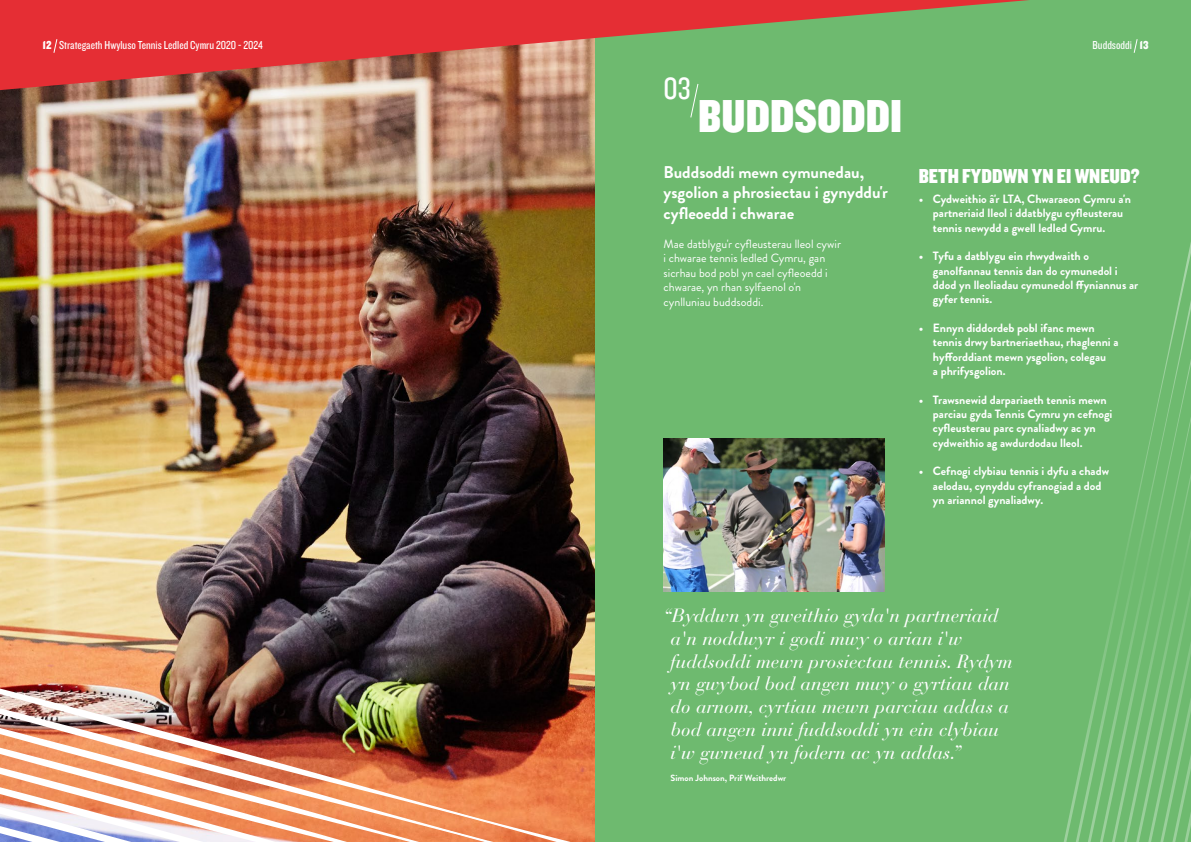
<style>
.page{position:relative;width:1191px;height:842px;background:#fff}
.page>*{position:absolute;margin:0;border:0;box-sizing:border-box;transform-origin:0 0}
.t1{font:48px "Knockout 70 Full Welterwt";color:#fff}
.t2{font:32px "Knockout 29 Junior Ltweight";color:#fff}
.t3{font:21px "Knockout 70 Full Welterwt";color:#fff}
.t4{font:italic 19px/22.8px "Bauer Bodoni Std";color:#fff}
.t5{font:700 17px/20.4px "Brandon Grotesque";color:#fff}
.t6{font:700 12px/14.4px "Brandon Grotesque";color:#fff}
.t7{font:12px/14.4px "Brandon Grotesque";color:#fff}
.t8{font:12px "Knockout 29 Junior Ltweight";color:#fff}
.t9{font:700 9px "Brandon Grotesque";color:#fff}
.s1{font-family:"Knockout 70 Full Welterwt"}
</style>
<div class="page">
<img style="left:0;top:90px;width:595px;height:566px">
<div style="left:595px;top:0;width:596px;height:842px;background:#6eba6f"></div>
<svg style="left:690px;top:90px;width:7px;height:28px"></svg>
<img style="left:663px;top:438px;width:221px;height:154px">
<img style="left:0;top:656px;width:595px;height:186px">
<svg style="left:1075px;top:733px;width:12px;height:109px"></svg>
<svg style="left:1087px;top:672px;width:13px;height:170px"></svg>
<svg style="left:1100px;top:242px;width:91px;height:600px"></svg>
<svg style="left:0;top:0;width:1029px;height:90px;fill:#e52e34"></svg>
<svg style="left:53px;top:39px;width:4px;height:14px"></svg>
<svg style="left:1133px;top:39px;width:4px;height:14px"></svg>
<p class="t8" style="left:43px;top:37px;width:222px"><span class="s1">12</span> Strategaeth Hwyluso Tennis Ledled Cymru 2020 - 2024</p>
<p class="t8" style="left:1092px;top:37px;width:57px">Buddsoddi <span class="s1">13</span></p>
<h2 class="t2" style="left:663px;top:68px;width:28px">03</h2>
<h1 class="t1" style="left:698px;top:85px;width:205px">BUDDSODDI</h1>
<h3 class="t5" style="left:663px;top:162px;width:226px">Buddsoddi mewn cymunedau, ysgolion a phrosiectau i gynyddu'r cyfleoedd i chwarae</h3>
<p class="t7" style="left:663px;top:237px;width:179px">Mae datblygu'r cyfleusterau lleol cywir i chwarae tennis ledled Cymru, gan sicrhau bod pobl yn cael cyfleoedd i chwarae, yn rhan sylfaenol o'n cynlluniau buddsoddi.</p>
<h3 class="t3" style="left:918px;top:162px;width:222px">BETH FYDDWN YN EI WNEUD?</h3>
<p class="t6" style="left:933px;top:192px;width:199px;text-indent:-14px">• Cydweithio â'r LTA, Chwaraeon Cymru a'n partneriaid lleol i ddatblygu cyfleusterau tennis newydd a gwell ledled Cymru.</p>
<p class="t6" style="left:933px;top:249px;width:207px;text-indent:-14px">• Tyfu a datblygu ein rhwydwaith o ganolfannau tennis dan do cymunedol i ddod yn lleoliadau cymunedol ffyniannus ar gyfer tennis.</p>
<p class="t6" style="left:933px;top:321px;width:187px;text-indent:-14px">• Ennyn diddordeb pobl ifanc mewn tennis drwy bartneriaethau, rhaglenni a hyfforddiant mewn ysgolion, colegau<br>a phrifysgolion.</p>
<p class="t6" style="left:933px;top:392px;width:181px;text-indent:-14px">• Trawsnewid darpariaeth tennis mewn parciau gyda Tennis Cymru yn cefnogi cyfleusterau parc cynaliadwy ac yn cydweithio ag awdurdodau lleol.</p>
<p class="t6" style="left:933px;top:464px;width:178px;text-indent:-14px">• Cefnogi clybiau tennis i dyfu a chadw aelodau, cynyddu cyfranogiad a dod yn ariannol gynaliadwy.</p>
<p class="t4" style="left:670px;top:604px;width:343px;text-indent:-7px">“Byddwn yn gweithio gyda'n partneriaid a'n noddwyr i godi mwy o arian i'w fuddsoddi mewn prosiectau tennis. Rydym yn gwybod bod angen mwy o gyrtiau dan do arnom, cyrtiau mewn parciau addas a bod angen inni fuddsoddi yn ein clybiau i'w gwneud yn fodern ac yn addas.”</p>
<p class="t9" style="left:670px;top:772px;width:117px">Simon Johnson, Prif Weithredwr</p>
</div>
